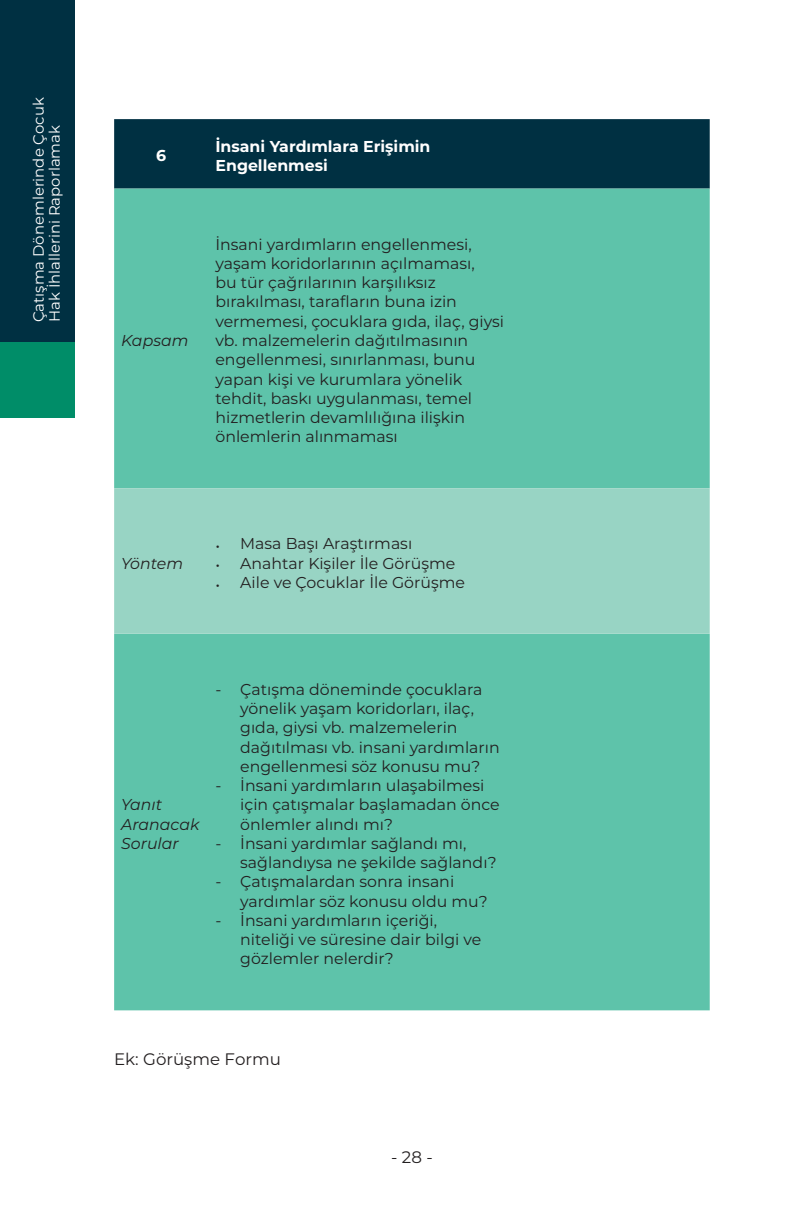
<style>
.page{position:relative;width:809px;height:1221px;background:#fff}
.page>*{position:absolute;margin:0;border:0;box-sizing:border-box;transform-origin:0 0}
.t1{font:16.62px "Montserrat";color:#231f20}
.t2{font:15.75px/19.2px "Montserrat";color:#231f20}
.t3{font:700 15.75px/19.2px "Montserrat";color:#fff}
.t4{font:italic 15.75px/19.2px "Montserrat";color:#231f20}
.t5{font:14.88px/15.8px "Montserrat";color:#fff}
</style>
<div class="page">
<div style="left:0;top:0;width:74px;height:342px;background:#003042"></div>
<div style="left:0;top:342px;width:74px;height:75px;background:#008d68"></div>
<div style="left:114px;top:119px;width:595px;height:70px;background:#003042"></div>
<div style="left:114px;top:189px;width:595px;height:821px;background:#5ec3aa"></div>
<div style="left:114px;top:488px;width:595px;height:145px;background:#98d4c4"></div>
<p class="t5" style="left:30px;top:322px;width:226px;rotate:-90deg">Çatışma Dönemlerinde Çocuk<br>Hak İhlallerini Raporlamak</p>
<p class="t3" style="left:156px;top:145px;width:12px">6</p>
<p class="t4" style="left:121px;top:330px;width:69px">Kapsam</p>
<p class="t3" style="left:215px;top:136px;width:216px">İnsani Yardımlara Erişimin<br>Engellenmesi</p>
<p class="t2" style="left:215px;top:234px;width:290px">İnsani yardımların engellenmesi, yaşam koridorlarının açılmaması,<br>bu tür çağrılarının karşılıksız bırakılması, tarafların buna izin vermemesi, çocuklara gıda, ilaç, giysi vb. malzemelerin dağıtılmasının engellenmesi, sınırlanması, bunu yapan kişi ve kurumlara yönelik tehdit, baskı uygulanması, temel hizmetlerin devamlılığına ilişkin önlemlerin alınmaması</p>
<p class="t4" style="left:121px;top:552px;width:63px">Yöntem</p>
<p class="t2" style="left:215px;top:533px;width:198px">• Masa Başı Araştırması</p>
<p class="t2" style="left:215px;top:552px;width:241px">• Anahtar Kişiler İle Görüşme</p>
<p class="t2" style="left:215px;top:572px;width:251px">• Aile ve Çocuklar İle Görüşme</p>
<p class="t4" style="left:121px;top:794px;width:80px">Yanıt<br>Aranacak<br>Sorular</p>
<p class="t2" style="left:240px;top:679px;width:261px;text-indent:-25px">- Çatışma döneminde çocuklara yönelik yaşam koridorları, ilaç, gıda, giysi vb. malzemelerin dağıtılması vb. insani yardımların engellenmesi söz konusu mu?</p>
<p class="t2" style="left:240px;top:775px;width:261px;text-indent:-25px">- İnsani yardımların ulaşabilmesi için çatışmalar başlamadan önce önlemler alındı mı?</p>
<p class="t2" style="left:240px;top:833px;width:258px;text-indent:-25px">- İnsani yardımlar sağlandı mı, sağlandıysa ne şekilde sağlandı?</p>
<p class="t2" style="left:240px;top:871px;width:249px;text-indent:-25px">- Çatışmalardan sonra insani yardımlar söz konusu oldu mu?</p>
<p class="t2" style="left:240px;top:910px;width:243px;text-indent:-25px">- İnsani yardımların içeriği, niteliği ve süresine dair bilgi ve gözlemler nelerdir?</p>
<p class="t1" style="left:114px;top:1047px;width:168px">Ek: Görüşme Formu</p>
<p class="t1" style="left:391px;top:1145px;width:43px">- 28 -</p>
</div>
